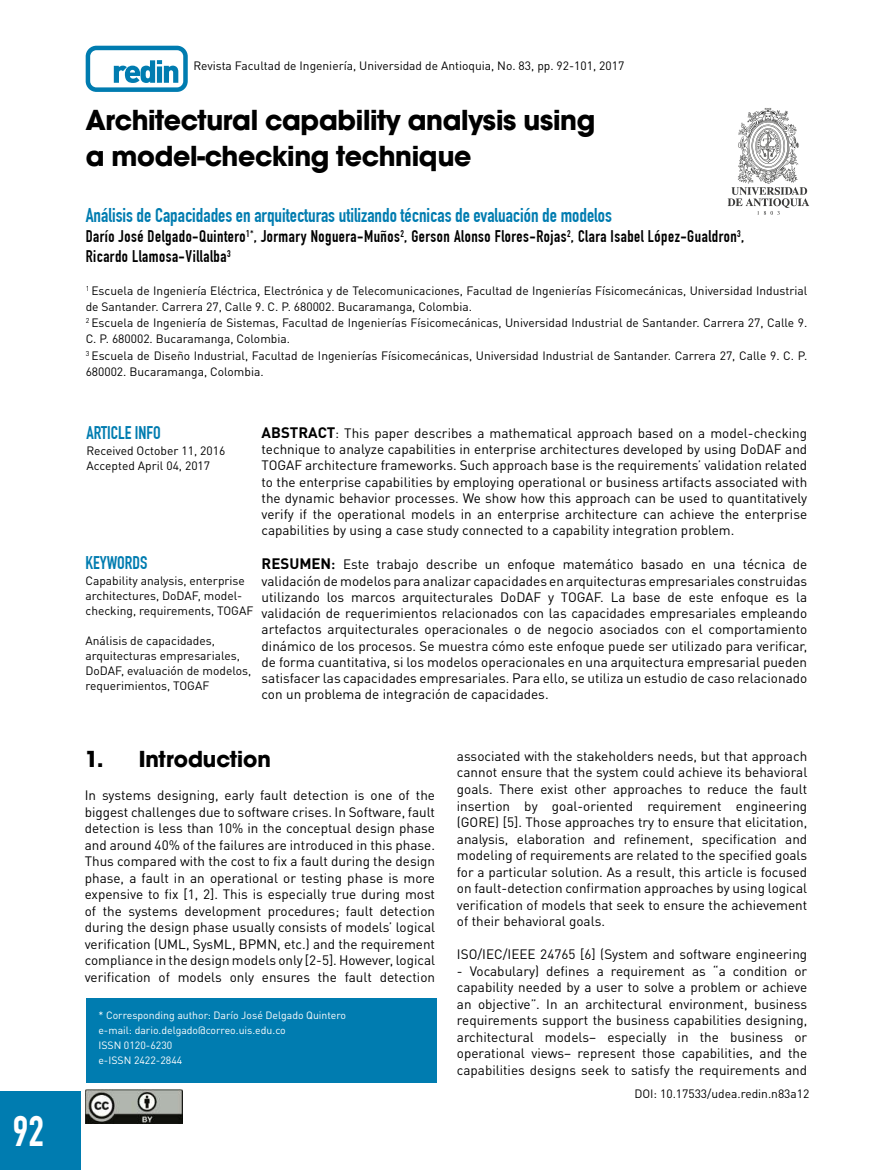
<style>
.page{position:relative;width:893px;height:1170px;background:#fff}
.page>*{position:absolute;margin:0;border:0;box-sizing:border-box;transform-origin:0 0}
.t1{font:700 42px "DIN Condensed";color:#fff}
.t2{font:700 30px/36px "Avant Garde Md ITC";letter-spacing:-.01em;color:#000}
.t3{font:700 24px "Avant Garde Md ITC";color:#000}
.t4{font:700 19.5px "DIN Condensed";color:#007cb0}
.t5{font:700 18px "DIN Condensed";color:#007cb0}
.t6{font:700 16.5px/19.8px "DIN Condensed";letter-spacing:.03em;color:#000}
.t7{font:13.5px/16.5px "DIN Pro";color:#000;text-align:justify}
.t8{font:13.5px/16.2px "DIN Pro";color:#000;text-align:justify}
.t9{font:12px/15px "DIN Pro";color:#000}
.t10{font:12px "DIN Pro";color:#000}
.t11{font:10.5px/15px "DIN Pro";color:#fff}
.s1{font-weight:700;font-size:15px}
.s2{font-family:"Times New Roman";font-weight:700}
</style>
<div class="page">
<div style="left:0;top:1090px;width:81px;height:79px;background:#007cb0"></div>
<div style="left:86px;top:998px;width:350px;height:84px;background:#007cb0"></div>
<svg style="left:728px;top:108px;width:81px;height:107px"></svg>
<img style="left:86px;top:1089px;width:96px;height:34px">
<svg style="left:86px;top:46px;width:102px;height:46px"></svg>
<h1 class="t1" style="left:13px;top:1106px;width:33px">92</h1>
<p class="t10" style="left:193px;top:57px;width:432px">Revista Facultad de Ingeniería, Universidad de Antioquia, No. 83, pp. 92-101, 2017</p>
<h2 class="t2" style="left:86px;top:102px;width:511px">Architectural capability analysis using a model-checking technique</h2>
<h3 class="t4" style="left:86px;top:204px;width:528px">Análisis de Capacidades en arquitecturas utilizando técnicas de evaluación de modelos</h3>
<p class="t6" style="left:86px;top:226px;width:660px">Darío José Delgado-Quintero<sup>1*</sup>, Jormary Noguera-Muños<sup>2</sup>, Gerson Alonso Flores-Rojas<sup>2</sup>, Clara Isabel López-Gualdron<sup>3</sup>,<br>Ricardo Llamosa-Villalba<sup>3</sup></p>
<p class="t9" style="left:86px;top:281px;width:723px;line-height:16.2px"><sup>1</sup> Escuela de Ingeniería Eléctrica, Electrónica y de Telecomunicaciones, Facultad de Ingenierías Físicomecánicas, Universidad Industrial de Santander. Carrera 27, Calle 9. C. P. 680002. Bucaramanga, Colombia.<br><sup>2</sup> Escuela de Ingeniería de Sistemas, Facultad de Ingenierías Físicomecánicas, Universidad Industrial de Santander. Carrera 27, Calle 9.<br>C. P. 680002. Bucaramanga, Colombia.<br><sup>3</sup> Escuela de Diseño Industrial, Facultad de Ingenierías Físicomecánicas, Universidad Industrial de Santander. Carrera 27, Calle 9. C. P.<br>680002. Bucaramanga, Colombia.</p>
<h3 class="t5" style="left:87px;top:422px;width:76px">ARTICLE INFO</h3>
<p class="t9" style="left:87px;top:441px;width:140px">Received October 11, 2016<br>Accepted April 04, 2017</p>
<h3 class="t5" style="left:85px;top:552px;width:64px">KEYWORDS</h3>
<p class="t9" style="left:85px;top:572px;width:169px">Capability analysis, enterprise architectures, DoDAF, model&shy;checking, requirements, TOGAF</p>
<p class="t9" style="left:85px;top:632px;width:167px">Análisis de capacidades, arquitecturas empresariales,<br>DoDAF, evaluación de modelos, requerimientos, TOGAF</p>
<p class="t8" style="left:262px;top:424px;width:547px"><span class="s1">ABSTRACT</span>: This paper describes a mathematical approach based on a model-checking technique to analyze capabilities in enterprise architectures developed by using DoDAF and TOGAF architecture frameworks. Such approach base is the requirements’ validation related to the enterprise capabilities by employing operational or business artifacts associated with the dynamic behavior processes. We show how this approach can be used to quantitatively verify if the operational models in an enterprise architecture can achieve the enterprise capabilities by using a case study connected to a capability integration problem.</p>
<p class="t8" style="left:262px;top:556px;width:547px"><span class="s1">RESUMEN</span><span class="s2">:</span> Este trabajo describe un enfoque matemático basado en una técnica de validación de modelos para analizar capacidades en arquitecturas empresariales construidas utilizando los marcos arquitecturales DoDAF y TOGAF. La base de este enfoque es la validación de requerimientos relacionados con las capacidades empresariales empleando artefactos arquitecturales operacionales o de negocio asociados con el comportamiento dinámico de los procesos. Se muestra cómo este enfoque puede ser utilizado para verificar, de forma cuantitativa, si los modelos operacionales en una arquitectura empresarial pueden satisfacer las capacidades empresariales. Para ello, se utiliza un estudio de caso relacionado con un problema de integración de capacidades.</p>
<h3 class="t3" style="left:85px;top:744px;width:188px">1. Introduction</h3>
<p class="t7" style="left:85px;top:785px;width:352px">In systems designing, early fault detection is one of the biggest challenges due to software crises. In Software, fault detection is less than 10% in the conceptual design phase and around 40% of the failures are introduced in this phase.<br>Thus compared with the cost to fix a fault during the design phase, a fault in an operational or testing phase is more expensive to fix [1, 2]. This is especially true during most of the systems development procedures; fault detection during the design phase usually consists of models’ logical verification (UML, SysML, BPMN, etc.) and the requirement compliance in the design models only [2-5]. However, logical verification of models only ensures the fault detection</p>
<p class="t11" style="left:98px;top:1006px;width:249px">* Corresponding author: Darío José Delgado Quintero e-mail: dario.delgado@correo.uis.edu.co<br>ISSN 0120-6230<br>e-ISSN 2422-2844</p>
<p class="t7" style="left:457px;top:746px;width:352px">associated with the stakeholders needs, but that approach cannot ensure that the system could achieve its behavioral goals. There exist other approaches to reduce the fault insertion by goal-oriented requirement engineering (GORE) [5]. Those approaches try to ensure that elicitation, analysis, elaboration and refinement, specification and modeling of requirements are related to the specified goals for a particular solution. As a result, this article is focused on fault-detection confirmation approaches by using logical verification of models that seek to ensure the achievement of their behavioral goals.</p>
<p class="t7" style="left:457px;top:944px;width:352px">ISO/IEC/IEEE 24765 [6] (System and software engineering</p>
<p class="t7" style="left:457px;top:961px;width:352px">- Vocabulary) defines a requirement as “a condition or capability needed by a user to solve a problem or achieve an objective”. In an architectural environment, business requirements support the business capabilities designing, architectural models– especially in the business or operational views– represent those capabilities, and the capabilities designs seek to satisfy the requirements and</p>
<p class="t9" style="left:634px;top:1084px;width:177px">DOI: 10.17533/udea.redin.n83a12</p>
</div>
